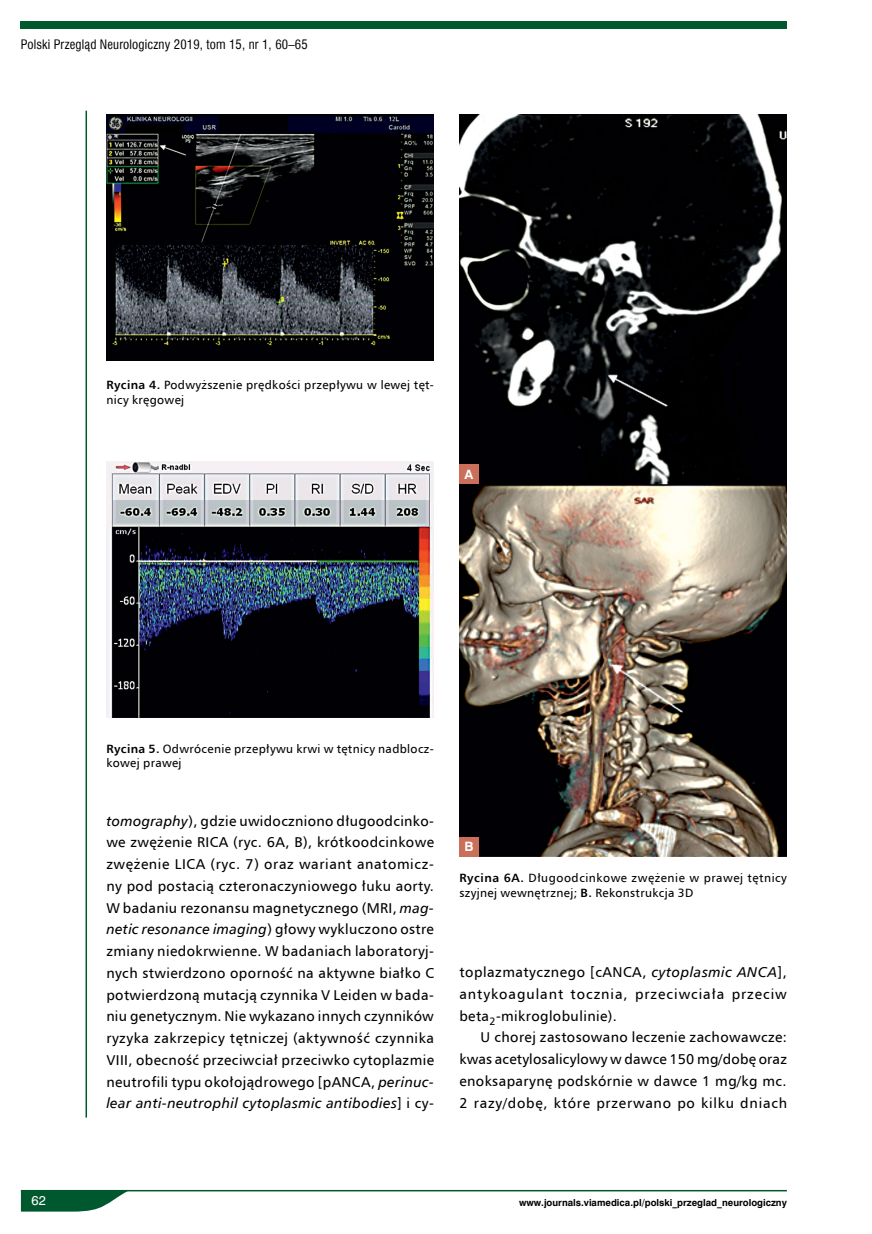
<style>
.page{position:relative;width:872px;height:1234px;background:#fff}
.page>*{position:absolute;margin:0;border:0;box-sizing:border-box;transform-origin:0 0}
.Tekst_-_nastepne_aka{font:14.25px/21.8px "Humnst 777 EU";letter-spacing:.03em;color:#000;text-align:justify}
.t1{font:12.75px "Swis 721 Cn EU";letter-spacing:.01em;color:#000}
.Rycina_podpis{font:12px/14.7px "Humnst 777 EU";letter-spacing:.03em;color:#000}
.t2{font:12px "Swis 721 PL";color:#fff}
.t3{font:700 12px "Swis 721 PL";color:#fff}
.t4{font:700 9px "Swis 721 PL";color:#000}
.s1{font-weight:700}
.s2{font-style:italic}
</style>
<div class="page">
<svg style="left:21px;top:1191px;width:108px;height:20px"></svg>
<hr style="left:86px;top:111px;width:1px;height:1006px;background:#00582e">
<hr style="left:21px;top:1189px;width:766px;height:2px;background:#00582e">
<div style="left:21px;top:21px;width:766px;height:8px;background:#00582e"></div>
<img style="left:106px;top:115px;width:328px;height:245px">
<img style="left:106px;top:461px;width:328px;height:256px">
<img style="left:459px;top:115px;width:328px;height:741px">
<div style="left:125px;top:124px;width:58px;height:8px;background:#000"></div>
<div style="left:459px;top:837px;width:19px;height:19px;background:#ca6f5a"></div>
<div style="left:459px;top:465px;width:19px;height:19px;background:#ca6f5a"></div>
<p class="t1" style="left:21px;top:36px;width:288px">Polski Przegląd Neurologiczny 2019, tom 15, nr 1, 60–65</p>
<p class="Rycina_podpis" style="left:106px;top:377px;width:329px"><span class="s1">Rycina 4.</span> Podwyższenie prędkości przepływu w lewej tęt&shy;nicy kręgowej</p>
<p class="t3" style="left:464px;top:466px;width:10px">A</p>
<p class="Rycina_podpis" style="left:106px;top:740px;width:329px"><span class="s1">Rycina 5.</span> Odwrócenie przepływu krwi w tętnicy nadblocz&shy;kowej prawej</p>
<p class="Tekst_-_nastepne_aka" style="left:106px;top:809px;width:329px"><span class="s2">tomography</span>), gdzie uwidoczniono długoodcinko&shy;we zwężenie RICA (ryc. 6A, B), krótkoodcinkowe zwężenie LICA (ryc. 7) oraz wariant anatomicz&shy;ny pod postacią czteronaczyniowego łuku aorty.<br>W badaniu rezonansu magnetycznego (MRI, <span class="s2">mag&shy;netic resonance imaging</span>) głowy wykluczono ostre zmiany niedokrwienne. W badaniach laboratoryj&shy;nych stwierdzono oporność na aktywne białko C potwierdzoną mutacją czynnika V Leiden w bada&shy;niu genetycznym. Nie wykazano innych czynników ryzyka zakrzepicy tętniczej (aktywność czynnika VIII, obecność przeciwciał przeciwko cytoplazmie neutrofili typu okołojądrowego [pANCA, <span class="s2">perinuc&shy;lear anti-neutrophil cytoplasmic antibodies</span>] i cy-</p>
<p class="t3" style="left:464px;top:838px;width:11px">B</p>
<p class="Rycina_podpis" style="left:459px;top:870px;width:329px"><span class="s1">Rycina 6A.</span> Długoodcinkowe zwężenie w prawej tętnicy szyjnej wewnętrznej; <span class="s1">B.</span> Rekonstrukcja 3D</p>
<p class="Tekst_-_nastepne_aka" style="left:459px;top:960px;width:329px">toplazmatycznego [cANCA, <span class="s2">cytoplasmic ANCA</span>], antykoagulant tocznia, przeciwciała przeciw beta<sub>2</sub>-mikroglobulinie).</p>
<p class="Tekst_-_nastepne_aka" style="left:459px;top:1026px;width:329px;text-indent:21px">U chorej zastosowano leczenie zachowawcze: kwas acetylosalicylowy w dawce 150 mg/dobę oraz enoksaparynę podskórnie w dawce 1 mg/kg mc.<br>2 razy/dobę, które przerwano po kilku dniach</p>
<p class="t2" style="left:32px;top:1192px;width:16px">62</p>
<p class="t4" style="left:519px;top:1196px;width:269px">www.journals.viamedica.pl/polski_przeglad_neurologiczny</p>
</div>
